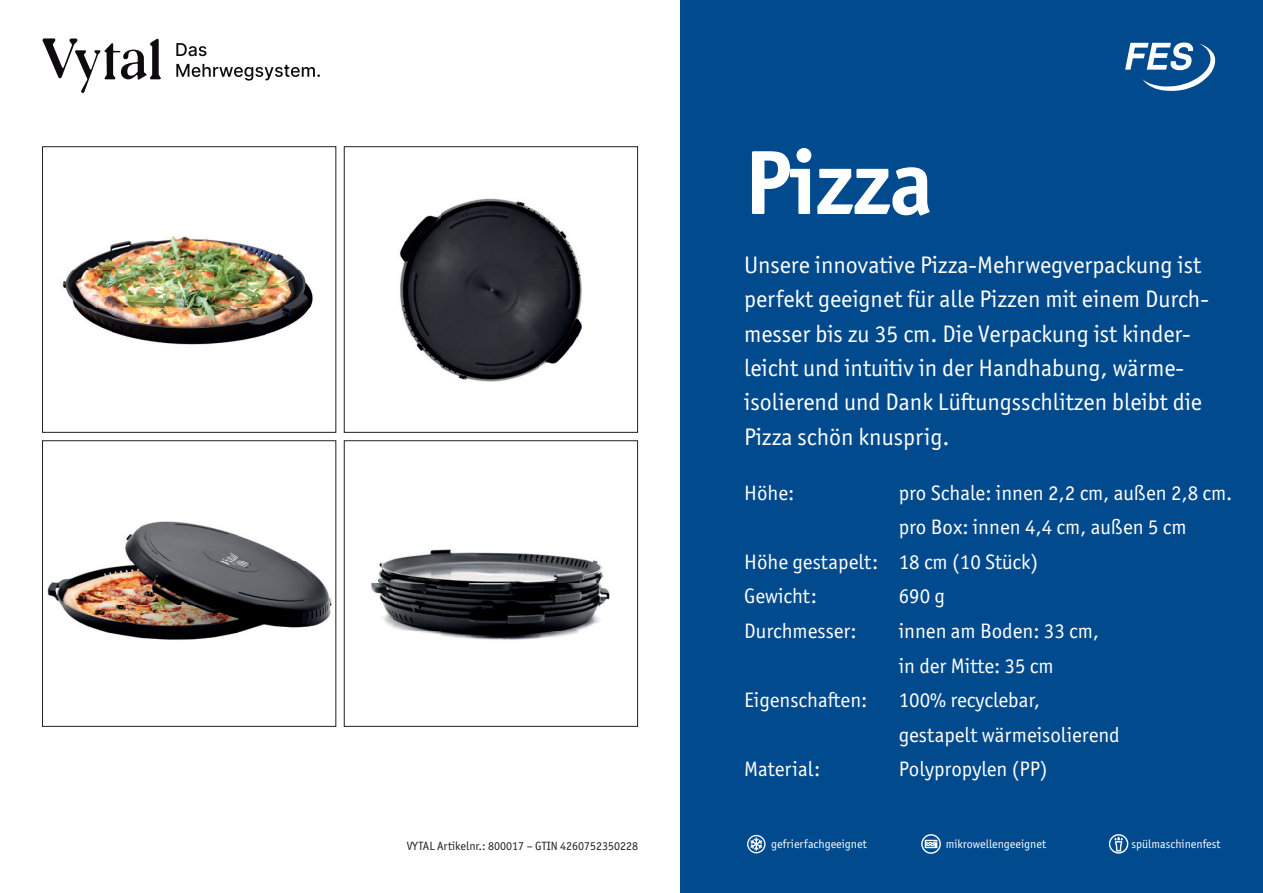
<style>
.page{position:relative;width:1263px;height:893px;background:#fff}
.page>*{position:absolute;margin:0;border:0;box-sizing:border-box;transform-origin:0 0}
.t1{font:700 91.5px "Officina Sans ITC Pro";letter-spacing:-.02em;color:#fff}
.t2{font:24px/34.5px "Officina Sans ITC Pro";color:#fff}
.t3{font:21px/34.5px "Officina Sans ITC Pro";color:#fff}
.t4{font:12px "Officina Sans ITC Pro";color:#fff}
.t5{font:12px "Officina Sans ITC Pro";color:#231f20}
</style>
<div class="page">
<div style="left:680px;top:0;width:583px;height:893px;background:#004a8d"></div>
<svg style="left:1125px;top:42px;width:90px;height:49px"></svg>
<svg style="left:176px;top:43px;width:31px;height:13px"></svg>
<svg style="left:176px;top:64px;width:144px;height:17px"></svg>
<svg style="left:43px;top:38px;width:118px;height:55px"></svg>
<img style="left:62px;top:236px;width:251px;height:109px">
<img style="left:47px;top:521px;width:285px;height:119px">
<img style="left:400px;top:198px;width:182px;height:184px">
<div style="left:344px;top:147px;width:294px;height:285px;border:1px solid #231f20"></div>
<img style="left:371px;top:549px;width:239px;height:91px">
<div style="left:344px;top:441px;width:294px;height:285px;border:1px solid #231f20"></div>
<svg style="left:747px;top:835px;width:18px;height:18px"></svg>
<svg style="left:921px;top:834px;width:20px;height:20px"></svg>
<svg style="left:1109px;top:834px;width:19px;height:20px"></svg>
<p class="t5" style="left:407px;top:839px;width:233px">VYTAL Artikelnr.: 800017 – GTIN 4260752350228</p>
<h1 class="t1" style="left:744px;top:126px;width:191px">Pizza</h1>
<p class="t2" style="left:744px;top:247px;width:466px">Unsere innovative Pizza-Mehrwegverpackung ist perfekt geeignet für alle Pizzen mit einem Durch&shy;messer bis zu 35 cm. Die Verpackung ist kinder&shy;leicht und intuitiv in der Handhabung, wärme&shy;isolierend und Dank Lüftungsschlitzen bleibt die Pizza schön knusprig.</p>
<p class="t3" style="left:744px;top:476px;width:52px">Höhe:</p>
<p class="t3" style="left:899px;top:476px;width:335px">pro Schale: innen 2,2 cm, außen 2,8 cm.</p>
<p class="t3" style="left:899px;top:510px;width:289px">pro Box: innen 4,4 cm, außen 5 cm</p>
<p class="t3" style="left:744px;top:545px;width:295px">Höhe gestapelt: 18 cm (10 Stück)</p>
<p class="t3" style="left:744px;top:579px;width:74px">Gewicht:</p>
<p class="t3" style="left:899px;top:579px;width:48px">690 g</p>
<p class="t3" style="left:744px;top:614px;width:114px">Durchmesser:</p>
<p class="t3" style="left:899px;top:614px;width:202px">innen am Boden: 33 cm, in der Mitte: 35 cm</p>
<p class="t3" style="left:744px;top:683px;width:125px">Eigenschaften:</p>
<p class="t3" style="left:899px;top:683px;width:223px">100% recyclebar, gestapelt wärmeisolierend</p>
<p class="t3" style="left:744px;top:752px;width:78px">Material:</p>
<p class="t3" style="left:899px;top:752px;width:150px">Polypropylen (PP)</p>
<p class="t4" style="left:771px;top:837px;width:97px">gefrierfachgeeignet</p>
<p class="t4" style="left:946px;top:837px;width:102px">mikrowellengeeignet</p>
<p class="t4" style="left:1131px;top:836px;width:90px">spülmaschinenfest</p>
</div>
